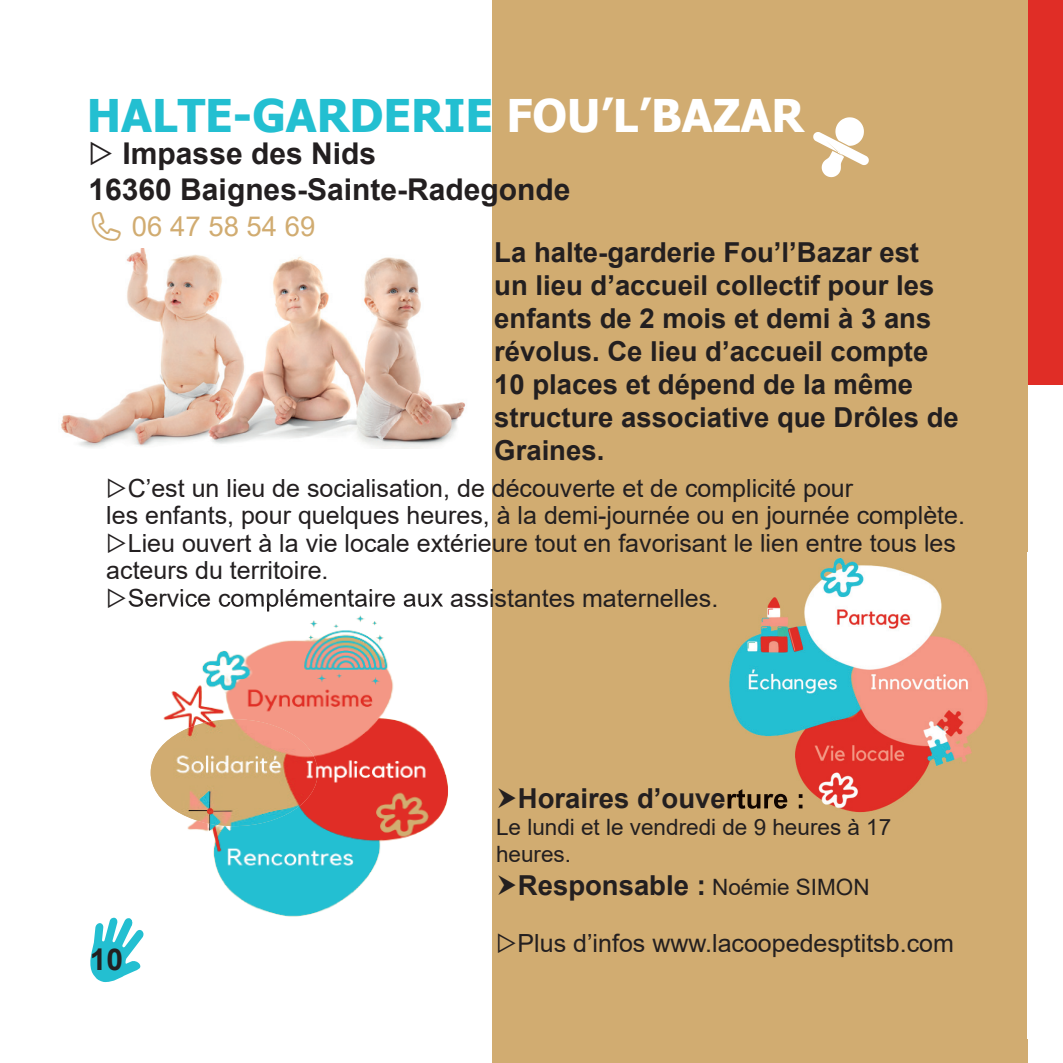
<style>
.page{position:relative;width:1063px;height:1063px;background:#fff}
.page>*{position:absolute;margin:0;border:0;box-sizing:border-box;transform-origin:0 0}
.t1{font:700 45px "Tahoma";color:#23bfd1}
.t2{font:700 30px/36px "Arial";color:#231f20}
.t3{font:700 27.5px/33px "Arial";color:#231f20}
.t4{font:27.5px "Arial";color:#d1ac71}
.t5{font:25px/27.5px "Arial";color:#231f20}
.t6{font:22.5px/27px "Arial";color:#231f20}
.s1{color:#fff}
.s2{font-weight:400;font-size:22.5px}
</style>
<div class="page">
<div style="left:493px;top:0;width:535px;height:1063px;background:#d1ac71"></div>
<div style="left:1029px;top:0;width:34px;height:385px;background:#e02d26"></div>
<img style="left:61px;top:248px;width:404px;height:200px">
<img style="left:729px;top:558px;width:259px;height:255px">
<img style="left:727px;top:789px;width:76px;height:20px">
<img style="left:725px;top:551px;width:228px;height:1px">
<svg style="left:813px;top:117px;width:56px;height:60px"></svg>
<img style="left:150px;top:615px;width:298px;height:302px">
<img style="left:151px;top:719px;width:167px;height:107px">
<img style="left:129px;top:602px;width:314px;height:10px">
<svg style="left:90px;top:917px;width:54px;height:66px"></svg>
<h1 class="t1" style="left:87px;top:84px;width:719px">HALTE-GARDERIE <span class="s1">FOU’L’BAZAR</span></h1>
<p class="t2" style="left:89px;top:135px;width:483px">▷ Impasse des Nids<br>16360 Baignes-Sainte-Radegonde</p>
<p class="t4" style="left:132px;top:207px;width:185px">06 47 58 54 69</p>
<p class="t3" style="left:494px;top:236px;width:466px">La halte-garderie Fou’l’Bazar est un lieu d’accueil collectif pour les enfants de 2 mois et demi à 3 ans révolus. Ce lieu d’accueil compte<br>10 places et dépend de la même structure associative que Drôles de<br>Graines.</p>
<p class="t5" style="left:106px;top:474px;width:860px">▷C’est un lieu de socialisation, de découverte et de complicité pour<br>les enfants, pour quelques heures, à la demi-journée ou en journée complète. ▷Lieu ouvert à la vie locale extérieure tout en favorisant le lien entre tous les acteurs du territoire.<br>▷Service complémentaire aux assistantes maternelles.</p>
<p class="t2" style="left:90px;top:942px;width:35px">10</p>
<p class="t3" style="left:518px;top:783px;width:289px">Horaires d’ouverture :</p>
<p class="t6" style="left:496px;top:814px;width:397px">Le lundi et le vendredi de 9 heures à 17 heures.</p>
<p class="t3" style="left:518px;top:870px;width:353px">Responsable : <span class="s2">Noémie SIMON</span></p>
<p class="t5" style="left:496px;top:930px;width:459px">▷Plus d’infos www.lacoopedesptitsb.com</p>
</div>
